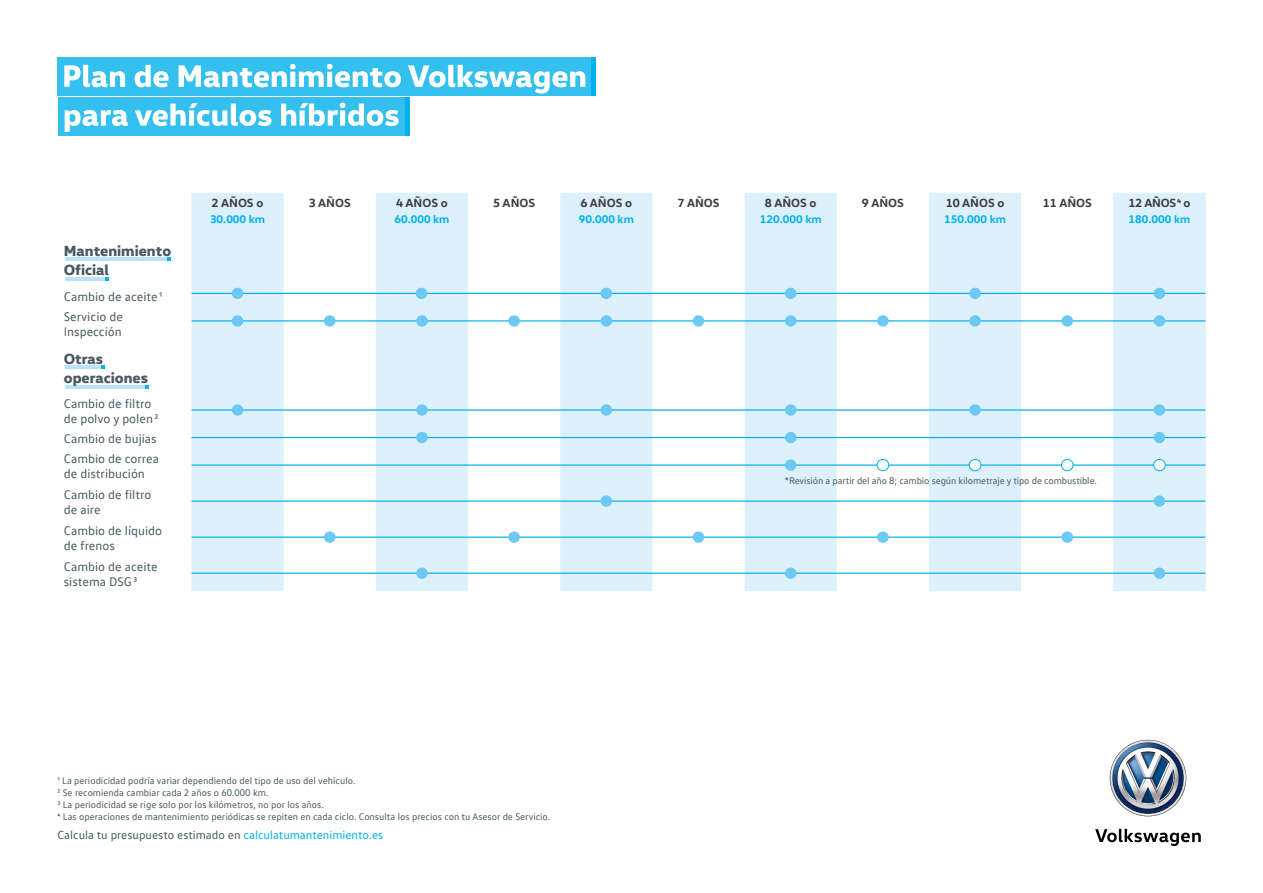
<style>
.page{position:relative;width:1263px;height:893px;background:#fff}
.page>*{position:absolute;margin:0;border:0;box-sizing:border-box;transform-origin:0 0}
.t1{font:800 15px/19.5px "VW Head";color:#495961}
.t2{font:12.75px/21px "VW Text";color:#495961}
.t3{font:700 12px "VW Head";color:#3d3c3b}
.t4{font:12px "VW Text";color:#495961}
.t5{font:700 11.25px "VW Head";color:#00b1eb}
.t6{font:9.75px/11.7px "VW Text";color:#495961}
.s1{color:#00b1eb}
</style>
<div class="page">
<hr style="left:65px;top:366px;width:39px;height:3px;background:#b7e2fa">
<hr style="left:65px;top:385px;width:84px;height:4px;background:#b7e2fa">
<svg style="left:145px;top:385px;width:4px;height:4px"></svg>
<hr style="left:65px;top:277px;width:44px;height:4px;background:#b7e2fa">
<svg style="left:106px;top:277px;width:3px;height:4px"></svg>
<svg style="left:191px;top:193px;width:1014px;height:398px;fill:#ddf1fd"></svg>
<hr style="left:191px;top:293px;width:1014px;height:1px;background:#00b1eb">
<div style="left:232px;top:288px;width:11px;height:11px;background:#6dc9f3;border-radius:50%"></div>
<div style="left:416px;top:288px;width:11px;height:11px;background:#6dc9f3;border-radius:50%"></div>
<div style="left:600px;top:288px;width:12px;height:11px;background:#6dc9f3;border-radius:50%"></div>
<div style="left:785px;top:288px;width:11px;height:11px;background:#6dc9f3;border-radius:50%"></div>
<div style="left:969px;top:288px;width:12px;height:11px;background:#6dc9f3;border-radius:50%"></div>
<div style="left:1154px;top:288px;width:11px;height:11px;background:#6dc9f3;border-radius:50%"></div>
<hr style="left:191px;top:320px;width:1014px;height:1px;background:#00b1eb">
<div style="left:232px;top:315px;width:11px;height:12px;background:#6dc9f3;border-radius:50%"></div>
<div style="left:416px;top:315px;width:12px;height:12px;background:#6dc9f3;border-radius:50%"></div>
<div style="left:600px;top:315px;width:12px;height:12px;background:#6dc9f3;border-radius:50%"></div>
<div style="left:785px;top:315px;width:11px;height:12px;background:#6dc9f3;border-radius:50%"></div>
<div style="left:969px;top:315px;width:12px;height:12px;background:#6dc9f3;border-radius:50%"></div>
<div style="left:1154px;top:315px;width:11px;height:12px;background:#6dc9f3;border-radius:50%"></div>
<div style="left:1061px;top:315px;width:12px;height:12px;background:#6dc9f3;border-radius:50%"></div>
<div style="left:877px;top:315px;width:12px;height:12px;background:#6dc9f3;border-radius:50%"></div>
<div style="left:693px;top:315px;width:11px;height:12px;background:#6dc9f3;border-radius:50%"></div>
<div style="left:508px;top:315px;width:12px;height:12px;background:#6dc9f3;border-radius:50%"></div>
<div style="left:324px;top:315px;width:12px;height:12px;background:#6dc9f3;border-radius:50%"></div>
<hr style="left:191px;top:409px;width:1014px;height:2px;background:#00b1eb">
<div style="left:232px;top:404px;width:11px;height:12px;background:#6dc9f3;border-radius:50%"></div>
<div style="left:416px;top:404px;width:12px;height:12px;background:#6dc9f3;border-radius:50%"></div>
<div style="left:600px;top:404px;width:12px;height:12px;background:#6dc9f3;border-radius:50%"></div>
<div style="left:785px;top:404px;width:11px;height:12px;background:#6dc9f3;border-radius:50%"></div>
<div style="left:969px;top:404px;width:12px;height:12px;background:#6dc9f3;border-radius:50%"></div>
<div style="left:1154px;top:404px;width:11px;height:12px;background:#6dc9f3;border-radius:50%"></div>
<hr style="left:191px;top:437px;width:1014px;height:1px;background:#00b1eb">
<div style="left:416px;top:432px;width:12px;height:11px;background:#6dc9f3;border-radius:50%"></div>
<div style="left:1154px;top:432px;width:11px;height:11px;background:#6dc9f3;border-radius:50%"></div>
<div style="left:785px;top:432px;width:11px;height:11px;background:#6dc9f3;border-radius:50%"></div>
<hr style="left:191px;top:573px;width:1014px;height:1px;background:#00b1eb">
<div style="left:416px;top:567px;width:12px;height:12px;background:#6dc9f3;border-radius:50%"></div>
<div style="left:785px;top:567px;width:11px;height:12px;background:#6dc9f3;border-radius:50%"></div>
<div style="left:1154px;top:567px;width:11px;height:12px;background:#6dc9f3;border-radius:50%"></div>
<hr style="left:191px;top:500px;width:1014px;height:2px;background:#00b1eb">
<div style="left:1154px;top:495px;width:11px;height:12px;background:#6dc9f3;border-radius:50%"></div>
<div style="left:600px;top:495px;width:12px;height:12px;background:#6dc9f3;border-radius:50%"></div>
<hr style="left:191px;top:537px;width:1014px;height:1px;background:#00b1eb">
<div style="left:324px;top:531px;width:12px;height:12px;background:#6dc9f3;border-radius:50%"></div>
<div style="left:508px;top:531px;width:12px;height:12px;background:#6dc9f3;border-radius:50%"></div>
<div style="left:693px;top:531px;width:11px;height:12px;background:#6dc9f3;border-radius:50%"></div>
<div style="left:877px;top:531px;width:12px;height:12px;background:#6dc9f3;border-radius:50%"></div>
<div style="left:1061px;top:531px;width:12px;height:12px;background:#6dc9f3;border-radius:50%"></div>
<hr style="left:191px;top:464px;width:1014px;height:2px;background:#00b1eb">
<div style="left:785px;top:459px;width:11px;height:12px;background:#6dc9f3;border-radius:50%"></div>
<div style="left:877px;top:459px;width:12px;height:12px;background:#fff;border-radius:50%"></div>
<div style="left:877px;top:459px;width:12px;height:12px;border:1px solid #00b1eb;border-radius:50%"></div>
<div style="left:969px;top:459px;width:12px;height:12px;background:#fff;border-radius:50%"></div>
<div style="left:969px;top:459px;width:12px;height:12px;border:1px solid #00b1eb;border-radius:50%"></div>
<div style="left:1154px;top:459px;width:11px;height:12px;background:#fff;border-radius:50%"></div>
<div style="left:1153px;top:459px;width:13px;height:12px;border:1px solid #00b1eb;border-radius:50%"></div>
<div style="left:1061px;top:459px;width:12px;height:12px;background:#fff;border-radius:50%"></div>
<div style="left:1061px;top:459px;width:12px;height:12px;border:1px solid #00b1eb;border-radius:50%"></div>
<img style="left:1109px;top:740px;width:78px;height:76px">
<svg style="left:1095px;top:829px;width:106px;height:17px"></svg>
<div style="left:58px;top:97px;width:351px;height:39px;background:#33c0ef"></div>
<div style="left:405px;top:97px;width:5px;height:39px;background:#00b1eb"></div>
<svg style="left:65px;top:103px;width:334px;height:29px"></svg>
<div style="left:57px;top:57px;width:538px;height:38px;background:#33c0ef"></div>
<hr style="left:591px;top:57px;width:4px;height:38px;background:#00b1eb">
<svg style="left:64px;top:64px;width:521px;height:30px"></svg>
<hr style="left:65px;top:258px;width:106px;height:3px;background:#b7e2fa">
<svg style="left:167px;top:258px;width:4px;height:3px"></svg>
<h1 class="t1" style="left:64px;top:240px;width:109px">Mantenimiento<br>Oficial</h1>
<h2 class="t2" style="left:64px;top:286px;width:100px;line-height:20.1px">Cambio de aceite1<br>Servicio de</h2>
<h2 class="t2" style="left:64px;top:320px;width:60px">Inspección</h2>
<h1 class="t1" style="left:64px;top:348px;width:86px">Otras operaciones</h1>
<h2 class="t2" style="left:64px;top:395px;width:96px;line-height:15px">Cambio de filtro de polvo y polen2</h2>
<h2 class="t2" style="left:64px;top:428px;width:97px;line-height:20.1px">Cambio de bujías<br>Cambio de correa</h2>
<h2 class="t2" style="left:64px;top:462px;width:89px">de distribución<br>Cambio de filtro</h2>
<h2 class="t2" style="left:64px;top:498px;width:100px">de aire<br>Cambio de líquido</h2>
<h2 class="t2" style="left:64px;top:534px;width:95px">de frenos<br>Cambio de aceite</h2>
<h2 class="t2" style="left:64px;top:570px;width:75px">sistema DSG3</h2>
<p class="t3" style="left:212px;top:195px;width:53px">2 AÑOS o</p>
<p class="t3" style="left:309px;top:195px;width:44px">3 AÑOS</p>
<p class="t3" style="left:396px;top:195px;width:53px">4 AÑOS o</p>
<p class="t3" style="left:493px;top:195px;width:44px">5 AÑOS</p>
<p class="t3" style="left:580px;top:195px;width:53px">6 AÑOS o</p>
<p class="t3" style="left:677px;top:195px;width:44px">7 AÑOS</p>
<p class="t3" style="left:765px;top:195px;width:53px">8 AÑOS o</p>
<p class="t3" style="left:862px;top:195px;width:44px">9 AÑOS</p>
<p class="t3" style="left:946px;top:195px;width:60px">10 AÑOS o</p>
<p class="t3" style="left:1043px;top:195px;width:51px">11 AÑOS</p>
<p class="t3" style="left:1128px;top:195px;width:64px">12 AÑOS4 o</p>
<p class="t5" style="left:210px;top:212px;width:57px">30.000 km</p>
<p class="t5" style="left:394px;top:212px;width:57px">60.000 km</p>
<p class="t5" style="left:579px;top:212px;width:57px">90.000 km</p>
<p class="t5" style="left:760px;top:212px;width:63px">120.000 km</p>
<p class="t5" style="left:944px;top:212px;width:63px">150.000 km</p>
<p class="t5" style="left:1129px;top:212px;width:63px">180.000 km</p>
<p class="t6" style="left:785px;top:475px;width:314px">*Revisión a partir del año 8; cambio según kilometraje y tipo de combustible.</p>
<p class="t6" style="left:57px;top:775px;width:494px">1 La periodicidad podría variar dependiendo del tipo de uso del vehículo.<br>2 Se recomienda cambiar cada 2 años o 60.000 km.<br>3 La periodicidad se rige solo por los kilómetros, no por los años.<br>4 Las operaciones de mantenimiento periódicas se repiten en cada ciclo. Consulta los precios con tu Asesor de Servicio.</p>
<p class="t4" style="left:57px;top:827px;width:327px">Calcula tu presupuesto estimado en <span class="s1">calculatumantenimiento.es</span></p>
</div>
